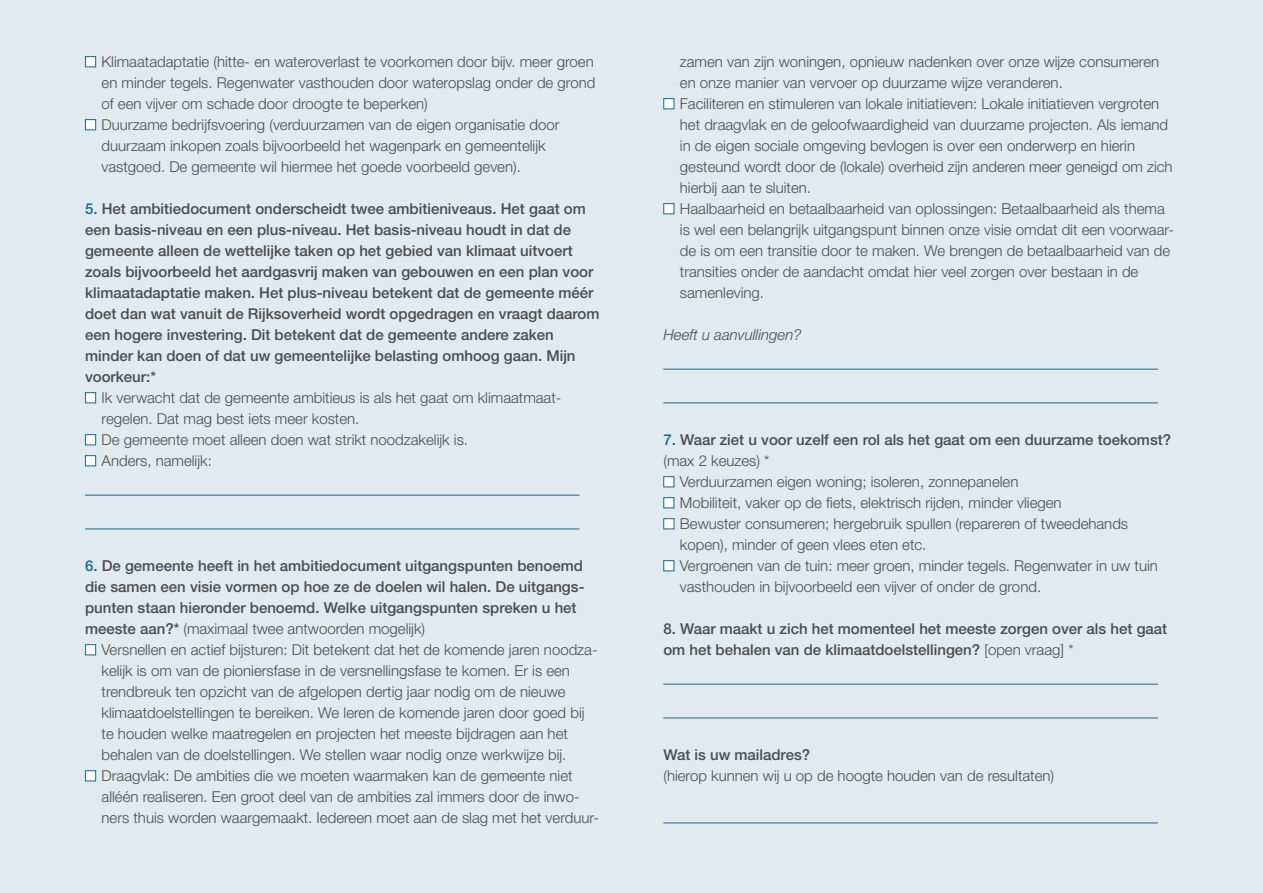
<style>
.page{position:relative;width:1263px;height:893px;background:#e1eaf0}
.page>*{position:absolute;margin:0;border:0;box-sizing:border-box;transform-origin:0 0}
.t1{font:300 15px/21px "Helvetica Neue";color:#4b4c4d}
.t2{font:500 15px/21px "Helvetica Neue";color:#4b4c4d}
.t3{font:italic 300 15px "Helvetica Neue";color:#4b4c4d}
.s1{color:#186887}
.s2{font-weight:300}
</style>
<div class="page">
<div style="left:85px;top:56px;width:11px;height:11px;background:#fff;border:1px solid #186887"></div>
<div style="left:85px;top:119px;width:11px;height:11px;background:#fff;border:1px solid #186887"></div>
<div style="left:85px;top:392px;width:11px;height:11px;background:#fff;border:1px solid #186887"></div>
<div style="left:85px;top:434px;width:11px;height:11px;background:#fff;border:1px solid #186887"></div>
<div style="left:85px;top:455px;width:11px;height:11px;background:#fff;border:1px solid #186887"></div>
<hr style="left:85px;top:495px;width:494px;height:1px;background:#186887">
<hr style="left:85px;top:529px;width:494px;height:1px;background:#186887">
<div style="left:85px;top:644px;width:11px;height:11px;background:#fff;border:1px solid #186887"></div>
<div style="left:85px;top:770px;width:11px;height:11px;background:#fff;border:1px solid #186887"></div>
<div style="left:663px;top:98px;width:11px;height:11px;background:#fff;border:1px solid #186887"></div>
<div style="left:663px;top:203px;width:11px;height:11px;background:#fff;border:1px solid #186887"></div>
<hr style="left:663px;top:369px;width:495px;height:1px;background:#186887">
<hr style="left:663px;top:403px;width:495px;height:1px;background:#186887">
<div style="left:663px;top:476px;width:11px;height:11px;background:#fff;border:1px solid #186887"></div>
<div style="left:663px;top:497px;width:11px;height:11px;background:#fff;border:1px solid #186887"></div>
<div style="left:663px;top:518px;width:11px;height:11px;background:#fff;border:1px solid #186887"></div>
<div style="left:663px;top:560px;width:11px;height:11px;background:#fff;border:1px solid #186887"></div>
<hr style="left:663px;top:684px;width:495px;height:1px;background:#186887">
<hr style="left:663px;top:718px;width:495px;height:1px;background:#186887">
<hr style="left:663px;top:823px;width:495px;height:1px;background:#186887">
<p class="t1" style="left:102px;top:51px;width:495px">Klimaatadaptatie (hitte- en wateroverlast te voorkomen door bijv. meer groen en minder tegels. Regenwater vasthouden door wateropslag onder de grond of een vijver om schade door droogte te beperken)<br>Duurzame bedrijfsvoering (verduurzamen van de eigen organisatie door duurzaam inkopen zoals bijvoorbeeld het wagenpark en gemeentelijk vastgoed. De gemeente wil hiermee het goede voorbeeld geven).</p>
<p class="t2" style="left:85px;top:198px;width:516px"><span class="s1">5.</span> Het ambitiedocument onderscheidt twee ambitieniveaus. Het gaat om een basis-niveau en een plus-niveau. Het basis-niveau houdt in dat de gemeente alleen de wettelijke taken op het gebied van klimaat uitvoert zoals bijvoorbeeld het aardgasvrij maken van gebouwen en een plan voor klimaatadaptatie maken. Het plus-niveau betekent dat de gemeente méér doet dan wat vanuit de Rijksoverheid wordt opgedragen en vraagt daarom een hogere investering. Dit betekent dat de gemeente andere zaken minder kan doen of dat uw gemeentelijke belasting omhoog gaan. Mijn voorkeur:*</p>
<p class="t1" style="left:102px;top:387px;width:460px">Ik verwacht dat de gemeente ambitieus is als het gaat om klimaatmaat&shy;regelen. Dat mag best iets meer kosten.<br>De gemeente moet alleen doen wat strikt noodzakelijk is.<br>Anders, namelijk:</p>
<p class="t2" style="left:85px;top:555px;width:501px"><span class="s1">6.</span> De gemeente heeft in het ambitiedocument uitgangspunten benoemd die samen een visie vormen op hoe ze de doelen wil halen. De uitgangs&shy;punten staan hieronder benoemd. Welke uitgangspunten spreken u het meeste aan?* <span class="s2">(maximaal twee antwoorden mogelijk)</span></p>
<p class="t1" style="left:102px;top:639px;width:499px">Versnellen en actief bijsturen: Dit betekent dat het de komende jaren noodza&shy;kelijk is om van de pioniersfase in de versnellingsfase te komen. Er is een trendbreuk ten opzicht van de afgelopen dertig jaar nodig om de nieuwe klimaatdoelstellingen te bereiken. We leren de komende jaren door goed bij te houden welke maatregelen en projecten het meeste bijdragen aan het behalen van de doelstellingen. We stellen waar nodig onze werkwijze bij.<br>Draagvlak: De ambities die we moeten waarmaken kan de gemeente niet alléén realiseren. Een groot deel van de ambities zal immers door de inwo&shy;ners thuis worden waargemaakt. Iedereen moet aan de slag met het verduur-</p>
<p class="t1" style="left:680px;top:51px;width:496px">zamen van zijn woningen, opnieuw nadenken over onze wijze consumeren en onze manier van vervoer op duurzame wijze veranderen.<br>Faciliteren en stimuleren van lokale initiatieven: Lokale initiatieven vergroten het draagvlak en de geloofwaardigheid van duurzame projecten. Als iemand in de eigen sociale omgeving bevlogen is over een onderwerp en hierin gesteund wordt door de (lokale) overheid zijn anderen meer geneigd om zich hierbij aan te sluiten.<br>Haalbaarheid en betaalbaarheid van oplossingen: Betaalbaarheid als thema is wel een belangrijk uitgangspunt binnen onze visie omdat dit een voorwaar&shy;de is om een transitie door te maken. We brengen de betaalbaarheid van de transities onder de aandacht omdat hier veel zorgen over bestaan in de samenleving.</p>
<p class="t3" style="left:663px;top:326px;width:140px">Heeft u aanvullingen?</p>
<p class="t2" style="left:663px;top:429px;width:509px"><span class="s1">7.</span> Waar ziet u voor uzelf een rol als het gaat om een duurzame toekomst?</p>
<p class="t1" style="left:663px;top:450px;width:108px">(max 2 keuzes) *</p>
<p class="t1" style="left:680px;top:471px;width:340px">Verduurzamen eigen woning; isoleren, zonnepanelen</p>
<p class="t1" style="left:680px;top:492px;width:383px">Mobiliteit, vaker op de fiets, elektrisch rijden, minder vliegen</p>
<p class="t1" style="left:680px;top:513px;width:450px">Bewuster consumeren; hergebruik spullen (repareren of tweedehands</p>
<p class="t1" style="left:680px;top:534px;width:248px">kopen), minder of geen vlees eten etc.</p>
<p class="t1" style="left:680px;top:555px;width:479px">Vergroenen van de tuin: meer groen, minder tegels. Regenwater in uw tuin</p>
<p class="t1" style="left:680px;top:576px;width:363px">vasthouden in bijvoorbeeld een vijver of onder de grond.</p>
<p class="t2" style="left:663px;top:618px;width:505px">8. Waar maakt u zich het momenteel het meeste zorgen over als het gaat om het behalen van de klimaatdoelstellingen? <span class="s2">[open vraag] *</span></p>
<p class="t2" style="left:663px;top:744px;width:148px">Wat is uw mailadres?</p>
<p class="t1" style="left:663px;top:765px;width:392px">(hierop kunnen wij u op de hoogte houden van de resultaten)</p>
</div>
